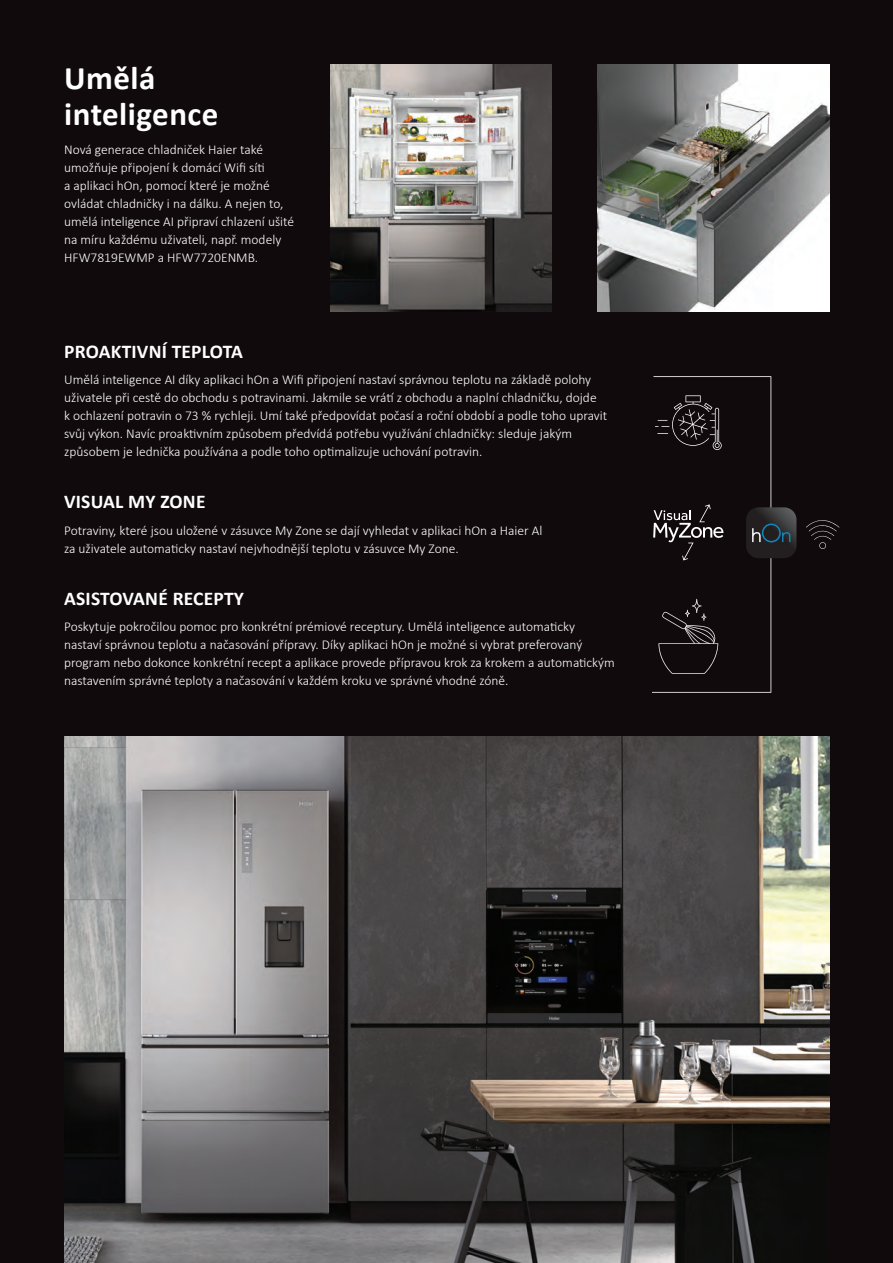
<style>
.page{position:relative;width:893px;height:1263px;background:#110a0c}
.page>*{position:absolute;margin:0;border:0;box-sizing:border-box;transform-origin:0 0}
.t1{font:700 33px/36px "Calibri";letter-spacing:.015em;color:#fff}
.t2{font:700 19.5px "Calibri";letter-spacing:.01em;color:#fff}
.t3{font:300 13.5px/18px "Calibri";color:#fff}
</style>
<div class="page">
<img style="left:597px;top:64px;width:233px;height:247px">
<img style="left:331px;top:64px;width:221px;height:247px">
<svg style="left:652px;top:376px;width:144px;height:317px"></svg>
<svg style="left:806px;top:520px;width:33px;height:29px"></svg>
<img style="left:64px;top:736px;width:766px;height:527px">
<h1 class="t1" style="left:64px;top:59px;width:156px">Umělá inteligence</h1>
<p class="t3" style="left:64px;top:140px;width:231px">Nová generace chladniček Haier také umožňuje připojení k domácí Wifi síti<br>a aplikaci hOn, pomocí které je možné ovládat chladničky i na dálku. A nejen to, umělá inteligence AI připraví chlazení ušité na míru každému uživateli, např. modely HFW7819EWMP a HFW7720ENMB.</p>
<h2 class="t2" style="left:64px;top:337px;width:180px">PROAKTIVNÍ TEPLOTA</h2>
<p class="t3" style="left:64px;top:370px;width:545px">Umělá inteligence AI díky aplikaci hOn a Wifi připojení nastaví správnou teplotu na základě polohy uživatele při cestě do obchodu s potravinami. Jakmile se vrátí z obchodu a naplní chladničku, dojde<br>k ochlazení potravin o 73 % rychleji. Umí také předpovídat počasí a roční období a podle toho upravit svůj výkon. Navíc proaktivním způsobem předvídá potřebu využívání chladničky: sleduje jakým způsobem je lednička používána a podle toho optimalizuje uchování potravin.</p>
<h2 class="t2" style="left:64px;top:488px;width:143px">VISUAL MY ZONE</h2>
<p class="t3" style="left:64px;top:521px;width:480px">Potraviny, které jsou uložené v zásuvce My Zone se dají vyhledat v aplikaci hOn a Haier Al za uživatele automaticky nastaví nejvhodnější teplotu v zásuvce My Zone.</p>
<h2 class="t2" style="left:64px;top:584px;width:181px">ASISTOVANÉ RECEPTY</h2>
<p class="t3" style="left:64px;top:618px;width:552px">Poskytuje pokročilou pomoc pro konkrétní prémiové receptury. Umělá inteligence automaticky nastaví správnou teplotu a načasování přípravy. Díky aplikaci hOn je možné si vybrat preferovaný program nebo dokonce konkrétní recept a aplikace provede přípravou krok za krokem a automatickým nastavením správné teploty a načasování v každém kroku ve správné vhodné zóně.</p>
</div>
